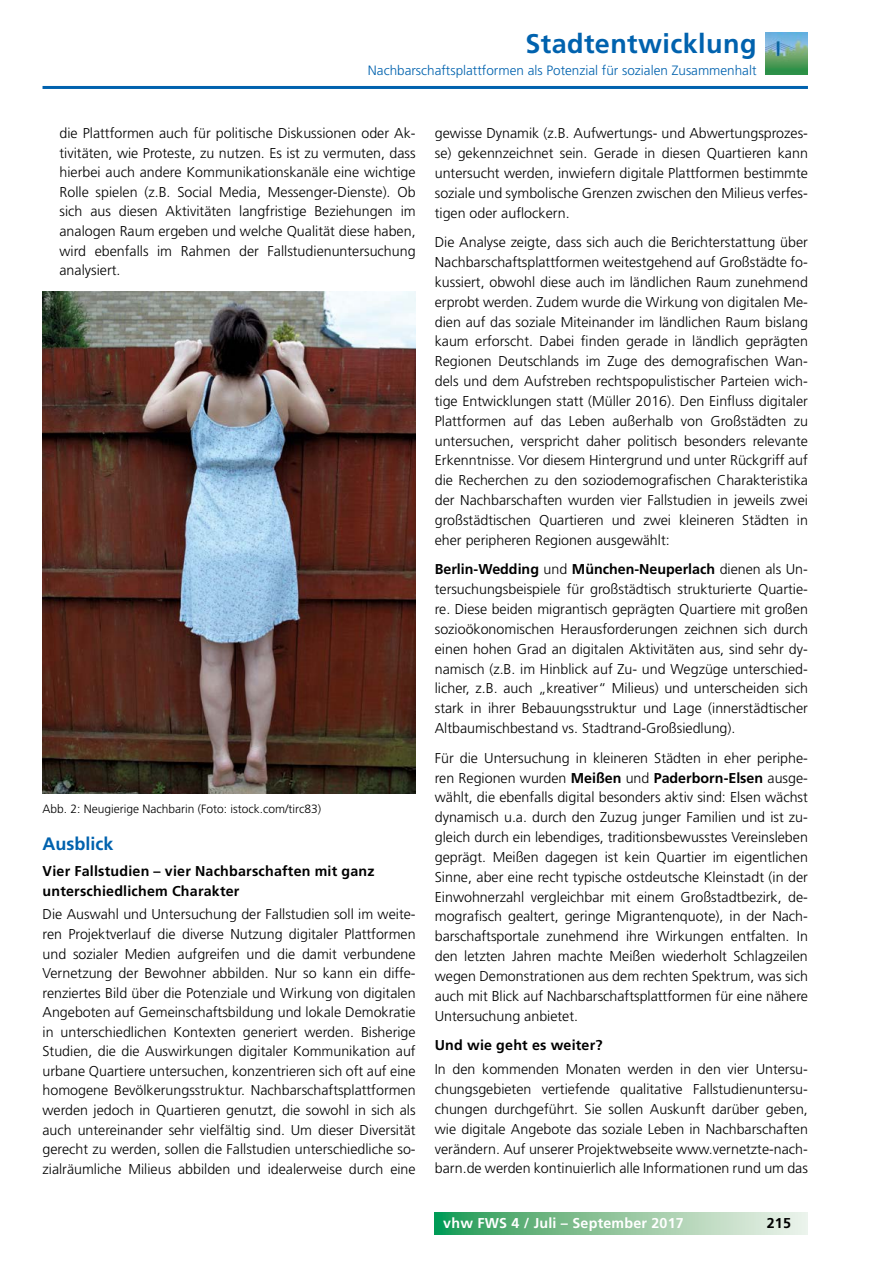
<style>
.page{position:relative;width:893px;height:1263px;background:#fff}
.page>*{position:absolute;margin:0;border:0;box-sizing:border-box;transform-origin:0 0}
.t1{font:700 27px "Frutiger LT";letter-spacing:.015em;color:#0062ae}
.t2{font:700 18px "Frutiger LT";color:#0062ae}
.t3{font:300 14.25px/19.8px "Frutiger LT";color:#000;text-align:justify}
.t4{font:700 14.25px/19.5px "Frutiger LT";letter-spacing:.015em;color:#000}
.t5{font:700 14.25px "Frutiger LT";letter-spacing:.015em;color:#fff}
.t6{font:300 13.5px "Frutiger LT";color:#0062ae}
.t7{font:300 12px "Frutiger CE";color:#000}
.s1{font-weight:700}
</style>
<div class="page">
<hr style="left:43px;top:86px;width:765px;height:3px;background:#0062ae">
<svg style="left:435px;top:1213px;width:373px;height:21px;background:#8ec69f"></svg>
<img style="left:766px;top:32px;width:42px;height:43px">
<img style="left:43px;top:291px;width:373px;height:502px">
<h1 class="t1" style="left:525px;top:28px;width:233px">Stadtentwicklung</h1>
<p class="t6" style="left:368px;top:62px;width:390px">Nachbarschaftsplattformen als Potenzial für sozialen Zusammenhalt</p>
<p class="t3" style="left:60px;top:124px;width:358px">die Plattformen auch für politische Diskussionen oder Ak&shy;tivitäten, wie Proteste, zu nutzen. Es ist zu vermuten, dass hierbei auch andere Kommunikationskanäle eine wichtige Rolle spielen (z.B. Social Media, Messenger-Dienste). Ob sich aus diesen Aktivitäten langfristige Beziehungen im analogen Raum ergeben und welche Qualität diese haben, wird ebenfalls im Rahmen der Fallstudienuntersuchung analysiert.</p>
<p class="t7" style="left:43px;top:802px;width:280px">Abb. 2: Neugierige Nachbarin (Foto: istock.com/tirc83)</p>
<p class="t2" style="left:43px;top:833px;width:72px">Ausblick</p>
<p class="t4" style="left:43px;top:861px;width:334px">Vier Fallstudien – vier Nachbarschaften mit ganz unterschiedlichem Charakter</p>
<p class="t3" style="left:43px;top:905px;width:375px">Die Auswahl und Untersuchung der Fallstudien soll im weite&shy;ren Projektverlauf die diverse Nutzung digitaler Plattformen und sozialer Medien aufgreifen und die damit verbundene Vernetzung der Bewohner abbilden. Nur so kann ein diffe&shy;renziertes Bild über die Potenziale und Wirkung von digitalen Angeboten auf Gemeinschaftsbildung und lokale Demokratie in unterschiedlichen Kontexten generiert werden. Bisherige Studien, die die Auswirkungen digitaler Kommunikation auf urbane Quartiere untersuchen, konzentrieren sich oft auf eine homogene Bevölkerungsstruktur. Nachbarschaftsplattformen werden jedoch in Quartieren genutzt, die sowohl in sich als auch untereinander sehr vielfältig sind. Um dieser Diversität gerecht zu werden, sollen die Fallstudien unterschiedliche so&shy;zialräumliche Milieus abbilden und idealerweise durch eine</p>
<p class="t3" style="left:435px;top:124px;width:375px">gewisse Dynamik (z.B. Aufwertungs- und Abwertungsprozes&shy;se) gekennzeichnet sein. Gerade in diesen Quartieren kann untersucht werden, inwiefern digitale Plattformen bestimmte soziale und symbolische Grenzen zwischen den Milieus verfes&shy;tigen oder auflockern.</p>
<p class="t3" style="left:435px;top:233px;width:375px">Die Analyse zeigte, dass sich auch die Berichterstattung über Nachbarschaftsplattformen weitestgehend auf Großstädte fo&shy;kussiert, obwohl diese auch im ländlichen Raum zunehmend erprobt werden. Zudem wurde die Wirkung von digitalen Me&shy;dien auf das soziale Miteinander im ländlichen Raum bislang kaum erforscht. Dabei finden gerade in ländlich geprägten Regionen Deutschlands im Zuge des demografischen Wan&shy;dels und dem Aufstreben rechtspopulistischer Parteien wich&shy;tige Entwicklungen statt (Müller 2016). Den Einfluss digitaler Plattformen auf das Leben außerhalb von Großstädten zu untersuchen, verspricht daher politisch besonders relevante Erkenntnisse. Vor diesem Hintergrund und unter Rückgriff auf die Recherchen zu den soziodemografischen Charakteristika der Nachbarschaften wurden vier Fallstudien in jeweils zwei großstädtischen Quartieren und zwei kleineren Städten in eher peripheren Regionen ausgewählt:</p>
<p class="t3" style="left:435px;top:560px;width:375px"><span class="s1">Berlin-Wedding</span> und <span class="s1">München-Neuperlach</span> dienen als Un&shy;tersuchungsbeispiele für großstädtisch strukturierte Quartie&shy;re. Diese beiden migrantisch geprägten Quartiere mit großen sozioökonomischen Herausforderungen zeichnen sich durch einen hohen Grad an digitalen Aktivitäten aus, sind sehr dy&shy;namisch (z.B. im Hinblick auf Zu- und Wegzüge unterschied&shy;licher, z.B. auch „kreativer“ Milieus) und unterscheiden sich stark in ihrer Bebauungsstruktur und Lage (innerstädtischer Altbaumischbestand vs. Stadtrand-Großsiedlung).</p>
<p class="t3" style="left:435px;top:748px;width:375px">Für die Untersuchung in kleineren Städten in eher periphe&shy;ren Regionen wurden <span class="s1">Meißen</span> und <span class="s1">Paderborn-Elsen</span> ausge&shy;wählt, die ebenfalls digital besonders aktiv sind: Elsen wächst dynamisch u.a. durch den Zuzug junger Familien und ist zu&shy;gleich durch ein lebendiges, traditionsbewusstes Vereinsleben geprägt. Meißen dagegen ist kein Quartier im eigentlichen Sinne, aber eine recht typische ostdeutsche Kleinstadt (in der Einwohnerzahl vergleichbar mit einem Großstadtbezirk, de&shy;mografisch gealtert, geringe Migrantenquote), in der Nach&shy;barschaftsportale zunehmend ihre Wirkungen entfalten. In den letzten Jahren machte Meißen wiederholt Schlagzeilen wegen Demonstrationen aus dem rechten Spektrum, was sich auch mit Blick auf Nachbarschaftsplattformen für eine nähere Untersuchung anbietet.</p>
<p class="t4" style="left:435px;top:1035px;width:169px">Und wie geht es weiter?</p>
<p class="t3" style="left:435px;top:1060px;width:375px">In den kommenden Monaten werden in den vier Untersu&shy;chungsgebieten vertiefende qualitative Fallstudienuntersu&shy;chungen durchgeführt. Sie sollen Auskunft darüber geben, wie digitale Angebote das soziale Leben in Nachbarschaften verändern. Auf unserer Projektwebseite www.vernetzte-nach&shy;barn.de werden kontinuierlich alle Informationen rund um das</p>
<p class="t5" style="left:443px;top:1215px;width:242px">vhw FWS 4 / Juli – September 2017</p>
<p class="t4" style="left:767px;top:1213px;width:26px">215</p>
</div>
